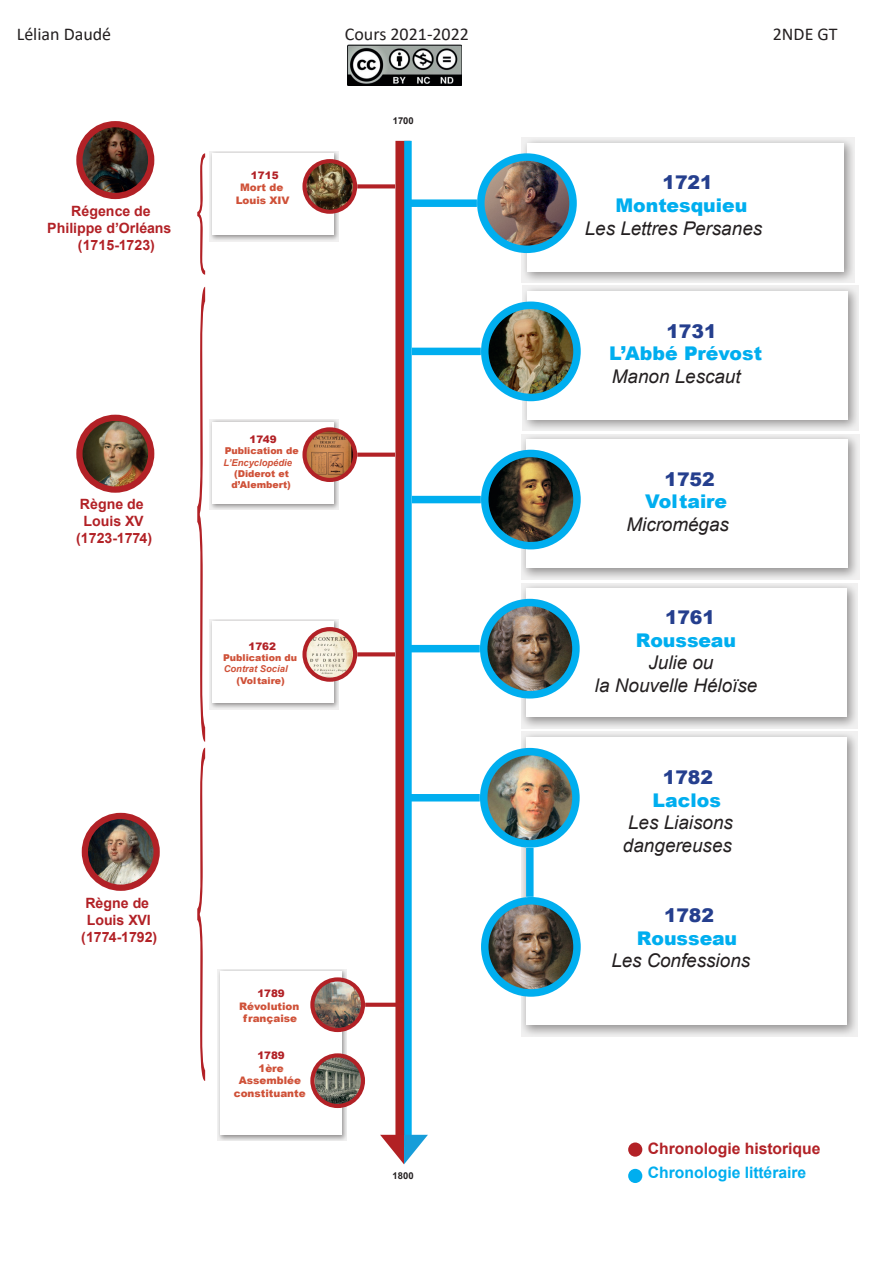
<style>
.page{position:relative;width:893px;height:1263px;background:#fff}
.page>*{position:absolute;margin:0;border:0;box-sizing:border-box;transform-origin:0 0}
.t1{font:italic 18.9px/22.6px "Arial";color:#231f20;text-align:center}
.t2{font:900 18.9px "Arial";color:#00aeef}
.t3{font:900 18.9px "Arial";color:#253f8e}
.t4{font:18px "Calibri";color:#231f20}
.t5{font:700 15.75px "Arial";color:#b22126}
.t6{font:700 15.75px "Arial";color:#00aeef}
.t7{font:700 14.1px/17px "Arial";color:#b22126;text-align:center}
.t8{font:900 10.35px/12.5px "Arial";color:#cf5138;text-align:center}
.t9{font:900 10.35px "Arial";color:#b22126}
.t10{font:900 9.45px/11.4px "Arial";color:#cf5138}
.t11{font:italic 700 9.45px "Arial";color:#cf5138}
.t12{font:700 9.45px "Arial";color:#231f20}
</style>
<div class="page">
<div style="left:395px;top:141px;width:15px;height:1006px;background:#b02122"></div>
<svg style="left:522px;top:137px;width:333px;height:146px"></svg>
<div style="left:527px;top:143px;width:316px;height:128px;background:#fff"></div>
<div style="left:404px;top:141px;width:8px;height:1006px;background:#00aeef"></div>
<svg style="left:380px;top:1135px;width:48px;height:29px"></svg>
<div style="left:408px;top:199px;width:69px;height:8px;background:#00aeef"></div>
<img style="left:482px;top:160px;width:91px;height:89px">
<div style="left:477px;top:153px;width:100px;height:100px;border:8px solid #00aeef;border-radius:50%"></div>
<svg style="left:522px;top:285px;width:337px;height:146px"></svg>
<div style="left:527px;top:291px;width:320px;height:128px;background:#fff"></div>
<div style="left:412px;top:348px;width:69px;height:7px;background:#00aeef"></div>
<img style="left:486px;top:308px;width:91px;height:89px">
<div style="left:481px;top:301px;width:100px;height:100px;border:8px solid #00aeef;border-radius:50%"></div>
<svg style="left:521px;top:434px;width:338px;height:145px;background:#d4d4d4"></svg>
<div style="left:526px;top:439px;width:321px;height:129px;background:#fff"></div>
<div style="left:412px;top:496px;width:69px;height:7px;background:#00aeef"></div>
<img style="left:485px;top:453px;width:92px;height:93px;border-radius:46px">
<div style="left:481px;top:450px;width:100px;height:99px;border:8px solid #00aeef;border-radius:50%"></div>
<svg style="left:521px;top:583px;width:337px;height:146px;background:#d5d5d5"></svg>
<div style="left:526px;top:588px;width:320px;height:129px;background:#fff"></div>
<div style="left:411px;top:645px;width:69px;height:7px;background:#00aeef"></div>
<img style="left:485px;top:602px;width:91px;height:93px">
<div style="left:480px;top:599px;width:100px;height:99px;border:8px solid #00aeef;border-radius:50%"></div>
<svg style="left:521px;top:732px;width:337px;height:305px;background:#d7d6d6"></svg>
<div style="left:526px;top:737px;width:320px;height:288px;background:#fff"></div>
<div style="left:411px;top:794px;width:69px;height:7px;background:#00aeef"></div>
<img style="left:484px;top:752px;width:92px;height:92px;border-radius:46px">
<div style="left:480px;top:748px;width:100px;height:100px;border:8px solid #00aeef;border-radius:50%"></div>
<img style="left:486px;top:901px;width:88px;height:89px">
<div style="left:481px;top:897px;width:100px;height:100px;border:8px solid #00aeef;border-radius:50%"></div>
<svg style="left:209px;top:151px;width:130px;height:90px"></svg>
<div style="left:212px;top:153px;width:121px;height:82px;background:#fff"></div>
<svg style="left:357px;top:184px;width:38px;height:4px"></svg>
<img style="left:305px;top:161px;width:50px;height:51px;border-radius:25px">
<div style="left:302px;top:159px;width:55px;height:55px;border:4px solid #b22126;border-radius:50%"></div>
<svg style="left:197px;top:153px;width:8px;height:122px"></svg>
<img style="left:79px;top:124px;width:72px;height:72px;border-radius:36px">
<div style="left:76px;top:121px;width:78px;height:78px;border:6px solid #b22126;border-radius:50%"></div>
<svg style="left:197px;top:287px;width:8px;height:455px"></svg>
<img style="left:79px;top:418px;width:72px;height:72px;border-radius:36px">
<div style="left:76px;top:415px;width:78px;height:78px;border:6px solid #b22126;border-radius:50%"></div>
<svg style="left:197px;top:748px;width:8px;height:333px"></svg>
<img style="left:85px;top:816px;width:72px;height:72px;border-radius:36px">
<div style="left:82px;top:813px;width:78px;height:78px;border:6px solid #b22126;border-radius:50%"></div>
<svg style="left:217px;top:969px;width:130px;height:171px"></svg>
<div style="left:220px;top:972px;width:121px;height:163px;background:#fff"></div>
<svg style="left:365px;top:1003px;width:31px;height:4px"></svg>
<img style="left:312px;top:979px;width:51px;height:51px;border-radius:25px">
<div style="left:310px;top:977px;width:55px;height:55px;border:4px solid #b22126;border-radius:50%"></div>
<svg style="left:209px;top:419px;width:130px;height:91px"></svg>
<div style="left:212px;top:422px;width:121px;height:81px;background:#fff"></div>
<svg style="left:357px;top:453px;width:38px;height:4px"></svg>
<img style="left:307px;top:430px;width:48px;height:50px">
<div style="left:302px;top:427px;width:55px;height:55px;border:4px solid #b22126;border-radius:50%"></div>
<svg style="left:209px;top:619px;width:130px;height:90px"></svg>
<div style="left:212px;top:621px;width:121px;height:82px;background:#fff"></div>
<svg style="left:357px;top:652px;width:38px;height:4px"></svg>
<img style="left:307px;top:630px;width:48px;height:50px">
<div style="left:302px;top:627px;width:55px;height:55px;border:4px solid #b22126;border-radius:50%"></div>
<div style="left:526px;top:848px;width:8px;height:49px;background:#00aeef"></div>
<img style="left:312px;top:1055px;width:51px;height:51px;border-radius:25px">
<div style="left:310px;top:1053px;width:55px;height:55px;border:4px solid #b22126;border-radius:50%"></div>
<div style="left:628px;top:1142px;width:14px;height:15px;background:#b22126;border-radius:50%"></div>
<div style="left:628px;top:1169px;width:14px;height:14px;background:#00aeef;border-radius:50%"></div>
<img style="left:348px;top:45px;width:114px;height:41px">
<p class="t4" style="left:17px;top:22px;width:96px">Lélian Daudé</p>
<p class="t4" style="left:345px;top:22px;width:126px">Cours 2021-2022</p>
<p class="t4" style="left:773px;top:22px;width:66px">2NDE GT</p>
<p class="t7" style="left:71px;top:202px;width:81px">Régence de</p>
<p class="t7" style="left:47px;top:219px;width:126px">Philippe d’Orléans</p>
<p class="t7" style="left:78px;top:236px;width:79px">(1715-1723)</p>
<p class="t9" style="left:251px;top:168px;width:29px">1715</p>
<p class="t8" style="left:236px;top:181px;width:55px">Mort de<br>Louis XIV</p>
<p class="t7" style="left:76px;top:496px;width:78px">Règne de<br>Louis XV (1723-1774)</p>
<p class="t9" style="left:250px;top:432px;width:28px">1749</p>
<p class="t10" style="left:225px;top:445px;width:75px">Publication de</p>
<p class="t11" style="left:223px;top:456px;width:70px">L’Encyclopédie</p>
<p class="t10" style="left:231px;top:468px;width:61px">(Diderot et d’Alembert)</p>
<p class="t9" style="left:249px;top:639px;width:29px">1762</p>
<p class="t10" style="left:223px;top:652px;width:75px">Publication du</p>
<p class="t11" style="left:224px;top:663px;width:65px">Contrat Social</p>
<p class="t10" style="left:236px;top:674px;width:50px">(Voltaire)</p>
<p class="t7" style="left:81px;top:894px;width:78px">Règne de<br>Louis XVI (1774-1792)</p>
<p class="t9" style="left:257px;top:986px;width:29px">1789</p>
<p class="t8" style="left:239px;top:999px;width:62px">Révolution française</p>
<p class="t9" style="left:257px;top:1048px;width:29px">1789</p>
<p class="t8" style="left:234px;top:1061px;width:73px">1ère<br>Assemblée constituante</p>
<p class="t12" style="left:393px;top:114px;width:22px">1700</p>
<p class="t12" style="left:393px;top:1169px;width:23px">1800</p>
<p class="t3" style="left:662px;top:169px;width:52px">1721</p>
<p class="t2" style="left:615px;top:192px;width:133px">Montesquieu</p>
<p class="t1" style="left:585px;top:217px;width:179px">Les Lettres Persanes</p>
<p class="t3" style="left:666px;top:317px;width:52px">1731</p>
<p class="t2" style="left:609px;top:340px;width:155px">L’Abbé Prévost</p>
<p class="t1" style="left:612px;top:365px;width:130px">Manon Lescaut</p>
<p class="t3" style="left:665px;top:465px;width:52px">1752</p>
<p class="t2" style="left:645px;top:488px;width:84px">Voltaire</p>
<p class="t1" style="left:626px;top:513px;width:104px">Micromégas</p>
<p class="t3" style="left:665px;top:603px;width:52px">1761</p>
<p class="t2" style="left:636px;top:626px;width:102px">Rousseau</p>
<p class="t1" style="left:595px;top:651px;width:164px">Julie ou<br>la Nouvelle Héloïse</p>
<p class="t3" style="left:663px;top:763px;width:52px">1782</p>
<p class="t2" style="left:652px;top:786px;width:70px">Laclos</p>
<p class="t1" style="left:623px;top:811px;width:112px;text-align:left">Les Liaisons dangereuses</p>
<p class="t3" style="left:664px;top:901px;width:52px">1782</p>
<p class="t2" style="left:637px;top:924px;width:102px">Rousseau</p>
<p class="t1" style="left:611px;top:950px;width:140px">Les Confessions</p>
<p class="t5" style="left:648px;top:1138px;width:174px">Chronologie historique</p>
<p class="t6" style="left:648px;top:1161px;width:160px">Chronologie littéraire</p>
</div>
